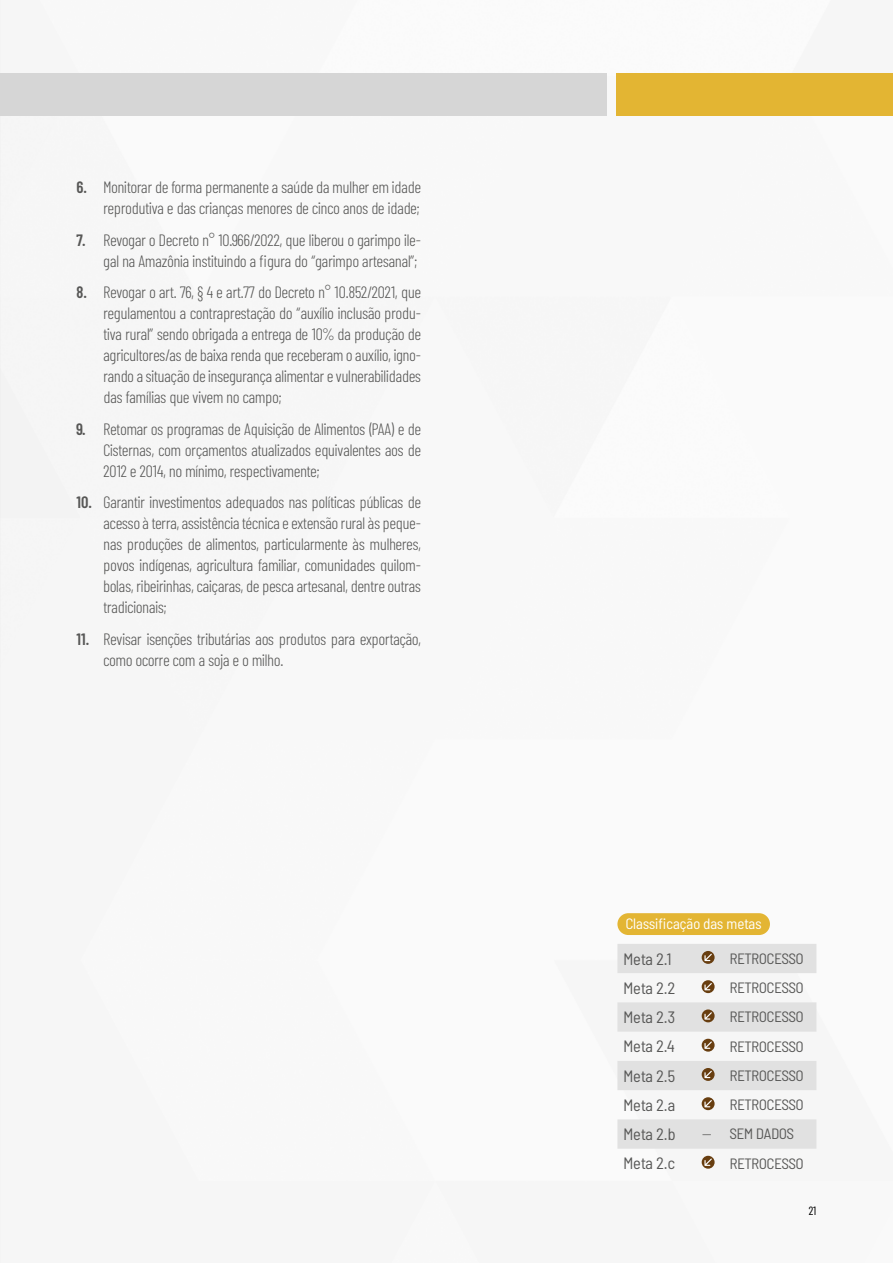
<style>
.page{position:relative;width:893px;height:1263px;background:#fff}
.page>*{position:absolute;margin:0;border:0;box-sizing:border-box;transform-origin:0 0}
.t1{font:300 16.5px/21px "Barlow Condensed";color:#575756;text-align:justify}
.t2{font:semi-condensed 16.5px "Barlow";color:#575756}
.t3{font:semi-condensed 15px "Barlow";color:#575756}
.t4{font:semi-condensed 15px "Barlow";color:#fff}
.t5{font:12px "Barlow Condensed";color:#000}
.s1{font-weight:600}
.s2{font-weight:300}
</style>
<div class="page">
<img style="left:0;top:0;width:817px;height:1263px">
<div style="left:616px;top:73px;width:277px;height:43px;background:#e3b533"></div>
<hr style="left:0;top:73px;width:1px;height:43px;background:#d6d6d6">
<div style="left:1px;top:73px;width:606px;height:43px;background:#d6d6d6"></div>
<div style="left:617px;top:913px;width:153px;height:22px;background:#e3b533;border-radius:11px"></div>
<svg style="left:617px;top:944px;width:199px;height:205px"></svg>
<svg style="left:702px;top:1156px;width:13px;height:13px"></svg>
<svg style="left:704px;top:1158px;width:8px;height:8px"></svg>
<p class="t1" style="left:77px;top:176px;width:346px;text-align:right"><span class="s1">6.</span> Monitorar de forma permanente a saúde da mulher em idade reprodutiva e das crianças menores de cinco anos de idade;</p>
<p class="t1" style="left:77px;top:228px;width:346px;text-align:right"><span class="s1">7.</span> Revogar o Decreto n° 10.966/2022, que liberou o garimpo ile&shy;gal na Amazônia instituindo a figura do “garimpo artesanal”;</p>
<p class="t1" style="left:104px;top:281px;width:319px;text-indent:-27px"><span class="s1">8.</span> Revogar o art. 76, § 4 e art.77 do Decreto n° 10.852/2021, que regulamentou a contraprestação do “auxílio inclusão produ&shy;tiva rural” sendo obrigada a entrega de 10% da produção de agricultores/as de baixa renda que receberam o auxílio, igno&shy;rando a situação de insegurança alimentar e vulnerabilidades das famílias que vivem no campo;</p>
<p class="t1" style="left:104px;top:417px;width:319px;text-indent:-27px"><span class="s1">9.</span> Retomar os programas de Aquisição de Alimentos (PAA) e de Cisternas, com orçamentos atualizados equivalentes aos de 2012 e 2014, no mínimo, respectivamente;</p>
<p class="t1" style="left:104px;top:491px;width:319px;text-indent:-27px"><span class="s1">10.</span> Garantir investimentos adequados nas políticas públicas de acesso à terra, assistência técnica e extensão rural às peque&shy;nas produções de alimentos, particularmente às mulheres, povos indígenas, agricultura familiar, comunidades quilom&shy;bolas, ribeirinhas, caiçaras, de pesca artesanal, dentre outras tradicionais;</p>
<p class="t1" style="left:104px;top:627px;width:319px;text-indent:-27px"><span class="s1">11.</span> Revisar isenções tributárias aos produtos para exportação, como ocorre com a soja e o milho.</p>
<p class="t4" style="left:626px;top:913px;width:137px">Classificação das metas</p>
<p class="t2" style="left:623px;top:947px;width:50px">Meta 2.1</p>
<p class="t3" style="left:730px;top:948px;width:75px">RETROCESSO</p>
<p class="t2" style="left:623px;top:976px;width:53px">Meta 2.2</p>
<p class="t3" style="left:730px;top:977px;width:75px">RETROCESSO</p>
<p class="t2" style="left:623px;top:1005px;width:53px">Meta 2.3</p>
<p class="t3" style="left:730px;top:1006px;width:75px">RETROCESSO</p>
<p class="t2" style="left:623px;top:1034px;width:53px">Meta 2.4</p>
<p class="t3" style="left:730px;top:1035px;width:75px">RETROCESSO</p>
<p class="t2" style="left:623px;top:1064px;width:53px">Meta 2.5</p>
<p class="t3" style="left:730px;top:1065px;width:75px">RETROCESSO</p>
<p class="t2" style="left:623px;top:1093px;width:53px">Meta 2.a</p>
<p class="t3" style="left:730px;top:1094px;width:75px">RETROCESSO</p>
<p class="t2" style="left:623px;top:1122px;width:53px">Meta 2.b</p>
<p class="t3" style="left:702px;top:1123px;width:94px"><span class="s2">—</span> SEM DADOS</p>
<p class="t2" style="left:623px;top:1151px;width:53px">Meta 2.c</p>
<p class="t3" style="left:730px;top:1152px;width:75px">RETROCESSO</p>
<p class="t5" style="left:809px;top:1202px;width:9px">21</p>
</div>
